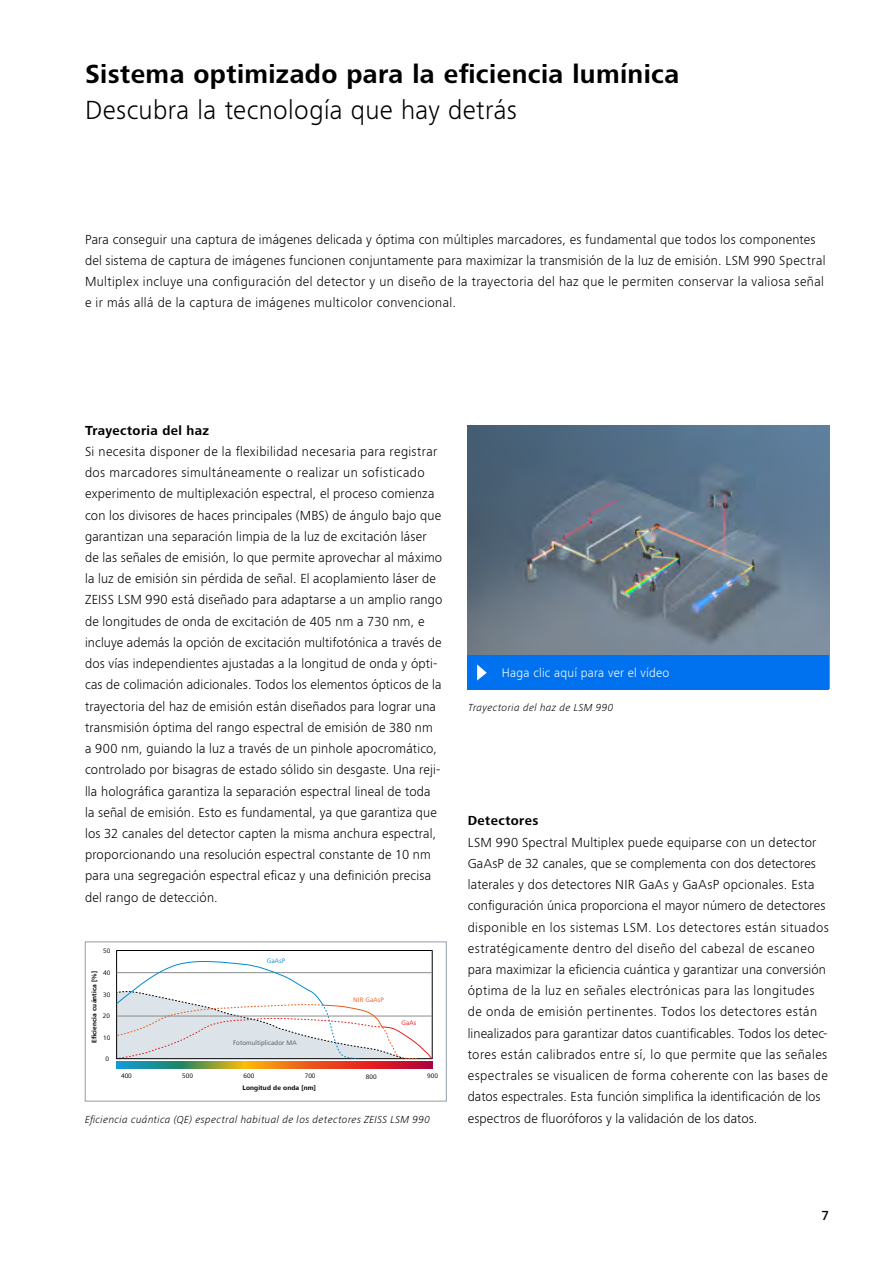
<style>
.page{position:relative;width:893px;height:1263px;background:#fff}
.page>*{position:absolute;margin:0;border:0;box-sizing:border-box;transform-origin:0 0}
.t1{font:700 27px "ZEISS Frutiger Next W1 G";letter-spacing:.015em;color:#000}
.t2{font:300 27px "ZEISS Frutiger Next W1 G";letter-spacing:.015em;color:#000}
.t3{font:300 13.5px/21.1px "ZEISS Frutiger Next W1 G";letter-spacing:.015em;color:#000}
.t4{font:700 13.5px "ZEISS Frutiger Next W1 G";letter-spacing:.03em;color:#000}
.t5{font:500 13.5px "ZEISS Frutiger Next W1 G";color:#000}
.t6{font:300 12.75px "ZEISS Frutiger Next W1 G";letter-spacing:.02em;color:#fff}
.t7{font:italic 300 10.5px "ZEISS Frutiger Next W1 G";letter-spacing:.04em;color:#000}
.t8{font:700 6.75px "ZEISS Frutiger Next W1 G";letter-spacing:.02em;color:#000}
.t9{font:6.75px "ZEISS Frutiger Next W1 G";letter-spacing:.02em;color:#4e565f}
.t10{font:6.75px "ZEISS Frutiger Next W1 G";letter-spacing:.02em;color:#ea591b}
.t11{font:6.75px "ZEISS Frutiger Next W1 G";letter-spacing:.02em;color:#1588ca}
.t12{font:6.75px "ZEISS Frutiger Next W1 G";color:#e71e1e}
.t13{font:6.6px "ZEISS Frutiger Next W1 G";color:#000}
</style>
<div class="page">
<img style="left:468px;top:425px;width:361px;height:230px">
<svg style="left:117px;top:1062px;width:315px;height:6px;background:#a7683d"></svg>
<svg style="left:116px;top:958px;width:317px;height:102px"></svg>
<div style="left:468px;top:655px;width:361px;height:34px;background:#0072ef"></div>
<svg style="left:477px;top:664px;width:10px;height:16px"></svg>
<h1 class="t1" style="left:85px;top:55px;width:596px">Sistema optimizado para la eficiencia lumínica</h1>
<h1 class="t2" style="left:85px;top:92px;width:433px">Descubra la tecnología que hay detrás</h1>
<p class="t3" style="left:85px;top:228px;width:742px">Para conseguir una captura de imágenes delicada y óptima con múltiples marcadores, es fundamental que todos los componentes del sistema de captura de imágenes funcionen conjuntamente para maximizar la transmisión de la luz de emisión. LSM 990 Spectral Multiplex incluye una configuración del detector y un diseño de la trayectoria del haz que le permiten conservar la valiosa señal e ir más allá de la captura de imágenes multicolor convencional.</p>
<p class="t4" style="left:85px;top:421px;width:126px">Trayectoria del haz</p>
<p class="t3" style="left:85px;top:440px;width:359px">Si necesita disponer de la flexibilidad necesaria para registrar dos marcadores simultáneamente o realizar un sofisticado experimento de multiplexación espectral, el proceso comienza con los divisores de haces principales (MBS) de ángulo bajo que garantizan una separación limpia de la luz de excitación láser de las señales de emisión, lo que permite aprovechar al máximo la luz de emisión sin pérdida de señal. El acoplamiento láser de ZEISS LSM 990 está diseñado para adaptarse a un amplio rango de longitudes de onda de excitación de 405 nm a 730 nm, e incluye además la opción de excitación multifotónica a través de dos vías independientes ajustadas a la longitud de onda y ópti&shy;cas de colimación adicionales. Todos los elementos ópticos de la trayectoria del haz de emisión están diseñados para lograr una transmisión óptima del rango espectral de emisión de 380 nm a 900 nm, guiando la luz a través de un pinhole apocromático, controlado por bisagras de estado sólido sin desgaste. Una reji&shy;lla holográfica garantiza la separación espectral lineal de toda la señal de emisión. Esto es fundamental, ya que garantiza que los 32 canales del detector capten la misma anchura espectral, proporcionando una resolución espectral constante de 10 nm para una segregación espectral eficaz y una definición precisa del rango de detección.</p>
<p class="t13" style="left:103px;top:946px;width:9px">50</p>
<p class="t13" style="left:103px;top:968px;width:9px">40</p>
<p class="t8" style="left:90px;top:1043px;width:74px;rotate:-90deg">Eficiencia cuántica [%]</p>
<p class="t13" style="left:103px;top:990px;width:9px">30</p>
<p class="t13" style="left:103px;top:1011px;width:9px">20</p>
<p class="t13" style="left:103px;top:1033px;width:9px">10</p>
<p class="t13" style="left:106px;top:1054px;width:5px">0</p>
<p class="t11" style="left:267px;top:956px;width:20px">GaAsP</p>
<p class="t9" style="left:233px;top:1038px;width:65px">Fotomultiplicador MA</p>
<p class="t10" style="left:353px;top:995px;width:32px">NIR GaAsP</p>
<p class="t12" style="left:401px;top:1018px;width:17px">GaAs</p>
<p class="t13" style="left:121px;top:1071px;width:12px">400</p>
<p class="t13" style="left:182px;top:1071px;width:12px">500</p>
<p class="t13" style="left:244px;top:1071px;width:12px">600</p>
<p class="t13" style="left:305px;top:1071px;width:12px">700</p>
<p class="t13" style="left:366px;top:1072px;width:12px">800</p>
<p class="t13" style="left:427px;top:1071px;width:12px">900</p>
<p class="t8" style="left:242px;top:1083px;width:75px">Longitud de onda [nm]</p>
<p class="t7" style="left:85px;top:1112px;width:343px">Eficiencia cuántica (QE) espectral habitual de los detectores ZEISS LSM 990⁣</p>
<p class="t6" style="left:502px;top:664px;width:165px">Haga clic aquí para ver el vídeo⁣</p>
<p class="t7" style="left:468px;top:700px;width:143px">Trayectoria del haz de LSM 990⁣</p>
<p class="t4" style="left:468px;top:811px;width:72px">Detectores</p>
<p class="t3" style="left:468px;top:831px;width:362px">LSM 990 Spectral Multiplex puede equiparse con un detector GaAsP de 32 canales, que se complementa con dos detectores laterales y dos detectores NIR GaAs y GaAsP opcionales. Esta configuración única proporciona el mayor número de detectores disponible en los sistemas LSM. Los detectores están situados estratégicamente dentro del diseño del cabezal de escaneo para maximizar la eficiencia cuántica y garantizar una conversión óptima de la luz en señales electrónicas para las longitudes de onda de emisión pertinentes. Todos los detectores están linealizados para garantizar datos cuantificables. Todos los detec&shy;tores están calibrados entre sí, lo que permite que las señales espectrales se visualicen de forma coherente con las bases de datos espectrales. Esta función simplifica la identificación de los espectros de fluoróforos y la validación de los datos.</p>
<p class="t5" style="left:822px;top:1206px;width:9px">7</p>
</div>
